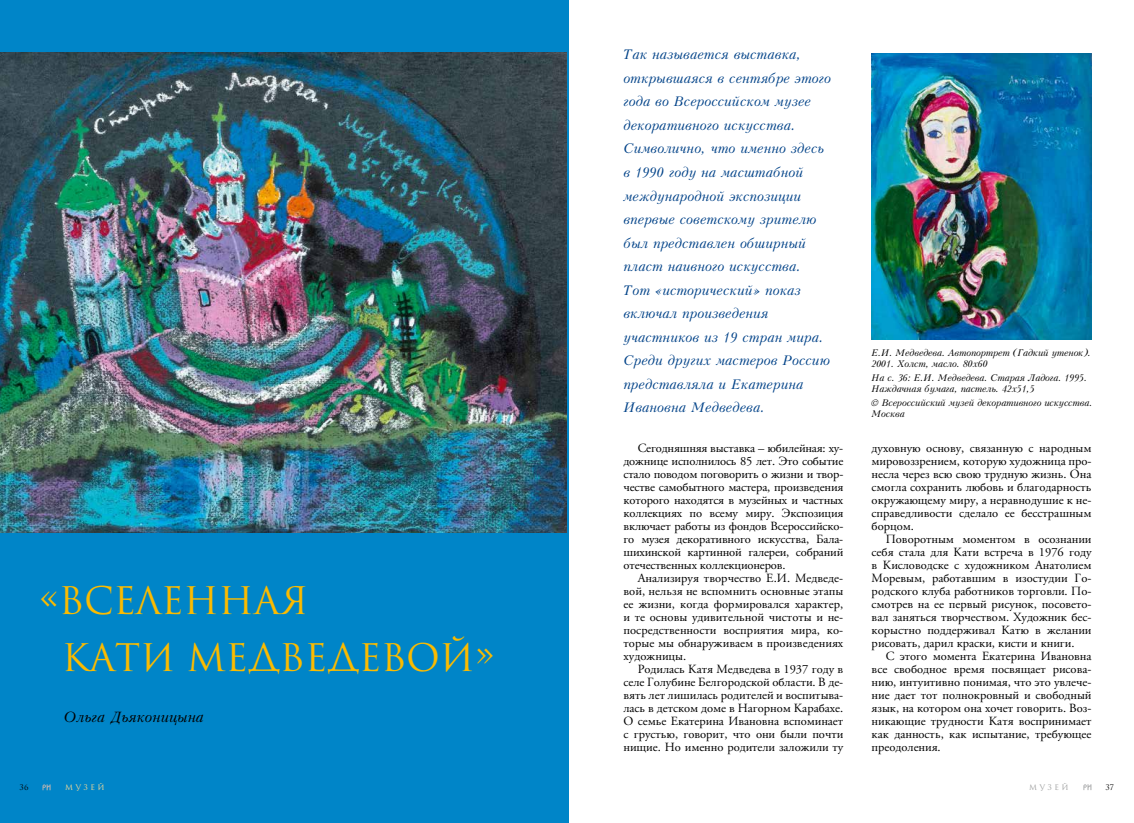
<style>
.page{position:relative;width:1134px;height:823px;background:#fff}
.page>*{position:absolute;margin:0;border:0;box-sizing:border-box;transform-origin:0 0}
.t1{font:37px/57px "Romul";letter-spacing:-.01em;color:#fbbb00}
.t2{font:italic 14px "Kudryashev";color:#000}
.t3{font:italic 13px/23.5px "Kudrashov";color:#004288}
.t4{font:12.5px/13px "APC Garamond";color:#000;text-align:justify}
.t5{font:italic 9px/11px "Kudryashev";letter-spacing:-.02em;color:#000}
.t6{font:7.5px "Romul";letter-spacing:.33em;color:#9c9d9d}
.t7{font:7.5px "Romul";letter-spacing:.33em;color:#ffdd93}
.t8{font:7.5px "Romul";color:#000}
</style>
<div class="page">
<svg style="left:1083px;top:784px;width:8px;height:5px"></svg>
<div style="left:0;top:0;width:568px;height:822px;background:#0085c8"></div>
<img style="left:871px;top:53px;width:220px;height:286px">
<img style="left:0;top:52px;width:567px;height:480px">
<svg style="left:43px;top:784px;width:8px;height:5px"></svg>
<h1 class="t1" style="left:62px;top:572px;width:435px;text-indent:-23px">«Вселенная<br>Кати Медведевой»</h1>
<p class="t2" style="left:64px;top:708px;width:142px">Ольга Дьяконицына</p>
<p class="t8" style="left:20px;top:782px;width:10px">36</p>
<p class="t7" style="left:65px;top:782px;width:41px">музей</p>
<p class="t3" style="left:623px;top:43px;width:209px">Так называется выставка, открывшаяся в сентябре этого года во Всероссийском музее декоративного искусства.<br>Символично, что именно здесь в 1990 году на масштабной международной экспозиции впервые советскому зрителю был представлен обширный пласт наивного искусства.<br>Тот «исторический» показ включал произведения участников из 19 стран мира.<br>Среди других мастеров Россию представляла и Екатерина<br>Ивановна Медведева.</p>
<p class="t4" style="left:623px;top:441px;width:221px;text-indent:14px">Сегодняшняя выставка – юбилейная: ху&shy;дожнице исполнилось 85 лет. Это событие стало поводом поговорить о жизни и твор&shy;честве самобытного мастера, произведения которого находятся в музейных и частных коллекциях по всему миру. Экспозиция включает работы из фондов Всероссийско&shy;го музея декоративного искусства, Бала&shy;шихинской картинной галереи, собраний отечественных коллекционеров.</p>
<p class="t4" style="left:623px;top:571px;width:221px;text-indent:14px">Анализируя творчество Е.И. Медведе&shy;вой, нельзя не вспомнить основные этапы ее жизни, когда формировался характер, и те основы удивительной чистоты и не&shy;посредственности восприятия мира, ко&shy;торые мы обнаруживаем в произведениях художницы.</p>
<p class="t4" style="left:623px;top:662px;width:221px;text-indent:14px">Родилась Катя Медведева в 1937 году в селе Голубине Белгородской области. В де&shy;вять лет лишилась родителей и воспитыва&shy;лась в детском доме в Нагорном Карабахе.<br>О семье Екатерина Ивановна вспоминает с грустью, говорит, что они были почти нищие. Но именно родители заложили ту</p>
<p class="t5" style="left:871px;top:347px;width:221px">Е.И. Медведева. Автопортрет (Гадкий утенок).<br>2001. Холст, масло. 80х60</p>
<p class="t5" style="left:871px;top:372px;width:217px">На с. 36: Е.И. Медведева. Старая Ладога. 1995.<br>Наждачная бумага, пастель. 42х51,5</p>
<p class="t5" style="left:871px;top:397px;width:222px">© Всероссийский музей декоративного искусства.<br>Москва</p>
<p class="t4" style="left:872px;top:441px;width:221px">духовную основу, связанную с народным мировоззрением, которую художница про&shy;несла через всю свою трудную жизнь. Она смогла сохранить любовь и благодарность окружающему миру, а неравнодушие к не&shy;справедливости сделало ее бесстрашным борцом.</p>
<p class="t4" style="left:872px;top:532px;width:221px;text-indent:14px">Поворотным моментом в осознании себя стала для Кати встреча в 1976 году в Кисловодске с художником Анатолием Моревым, работавшим в изостудии Го&shy;родского клуба работников торговли. По&shy;смотрев на ее первый рисунок, посовето&shy;вал заняться творчеством. Художник бес&shy;корыстно поддерживал Катю в желании рисовать, дарил краски, кисти и книги.</p>
<p class="t4" style="left:872px;top:649px;width:221px;text-indent:14px">С этого момента Екатерина Ивановна все свободное время посвящает рисова&shy;нию, интуитивно понимая, что это увлече&shy;ние дает тот полнокровный и свободный язык, на котором она хочет говорить. Воз&shy;никающие трудности Катя воспринимает как данность, как испытание, требующее преодоления.</p>
<p class="t6" style="left:1029px;top:782px;width:41px">музей</p>
<p class="t8" style="left:1105px;top:782px;width:10px">37</p>
</div>
